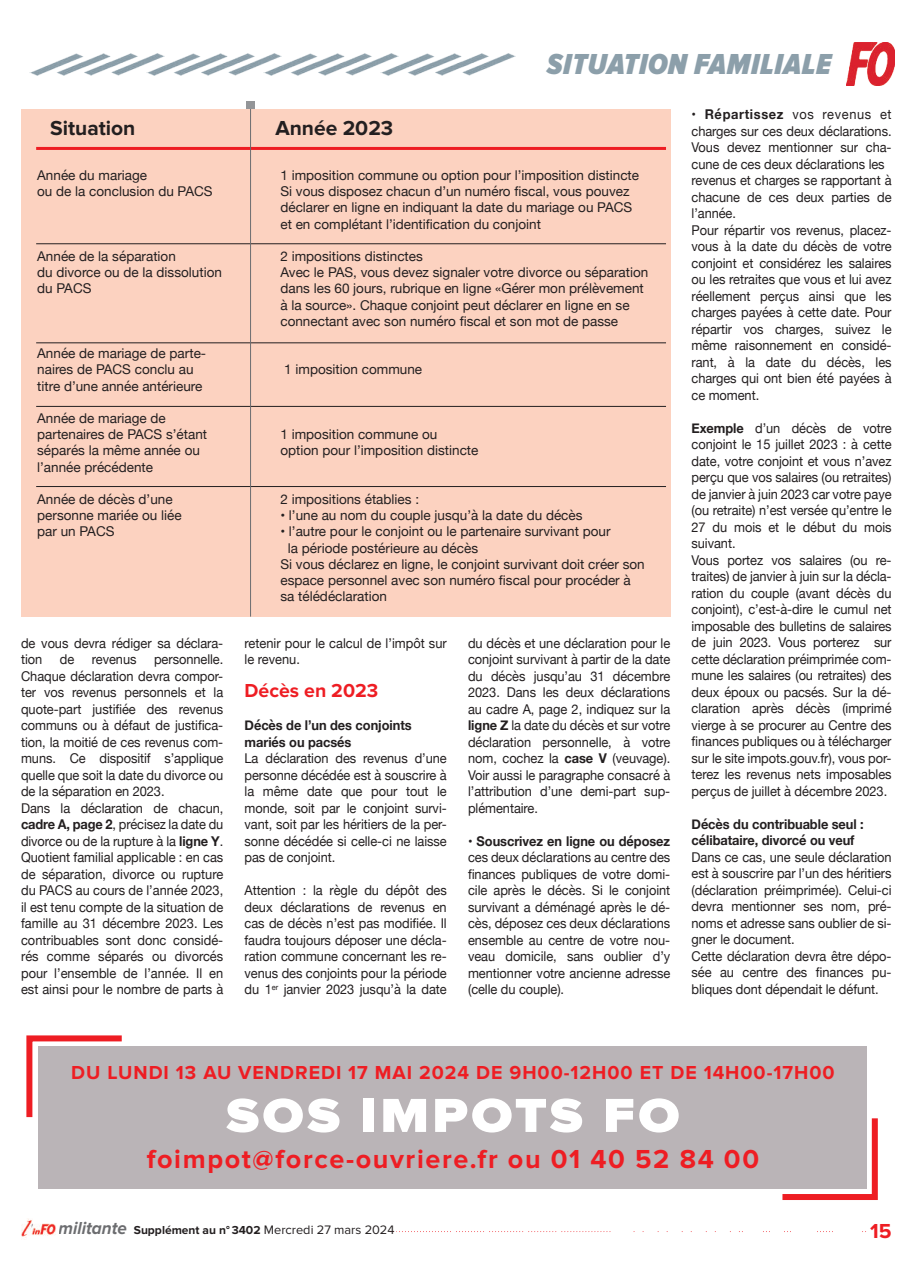
<style>
.page{position:relative;width:915px;height:1263px;background:#fff}
.page>*{position:absolute;margin:0;border:0;box-sizing:border-box;transform-origin:0 0}
.t1{font:900 49.5px "Proxima Nova";letter-spacing:.06em;color:#fff;scale:1.09 1}
.t2{font:italic 900 30px "Proxima Nova Cond";letter-spacing:.015em;color:#8c9faa}
.t3{font:700 27px "Proxima Nova";letter-spacing:.06em;color:#ee1d23}
.t4{font:700 21px "Proxima Nova";color:#231f20}
.t5{font:700 21px "Proxima Nova";color:#ee1d23}
.t6{font:700 19.5px "Proxima Nova";letter-spacing:.05em;color:#ee1d23}
.t7{font:700 19.5px "Proxima Nova";color:#ee1d23}
.t8{font:13.5px/16.5px "Helvetica Neue";letter-spacing:-.005em;color:#231f20;scale:.95 1}
.t9{font:13.5px/16.2px "Helvetica Neue";letter-spacing:-.005em;color:#231f20}
.t10{font:700 13.5px/16.5px "Helvetica Neue";letter-spacing:-.005em;color:#231f20;scale:.95 1}
.t11{font:700 12px "Proxima Nova";color:#231f20}
.s1{font-weight:700}
.s2{font-family:"Helvetica Neue";font-weight:400;color:#fff}
.s3{font-style:italic;font-size:18px;color:#6c6d70}
.s4{font-weight:400;font-size:12.75px}
</style>
<div class="page">
<img style="left:846px;top:43px;width:47px;height:42px">
<svg style="left:390px;top:1231px;width:476px;height:1px"></svg>
<img style="left:21px;top:1218px;width:35px;height:22px">
<div style="left:21px;top:109px;width:649px;height:508px;background:#fcd2c0"></div>
<hr style="left:36px;top:147px;width:629px;height:3px;background:#ee1d23">
<hr style="left:36px;top:243px;width:629px;height:1px;background:#231f20">
<hr style="left:36px;top:342px;width:629px;height:1px;background:#231f20">
<hr style="left:36px;top:406px;width:629px;height:1px;background:#231f20">
<hr style="left:36px;top:486px;width:629px;height:1px;background:#231f20">
<hr style="left:250px;top:108px;width:1px;height:509px;background:#6c6d70">
<div style="left:246px;top:101px;width:9px;height:7px;background:#939598"></div>
<img style="left:398px;top:54px;width:117px;height:21px">
<img style="left:281px;top:54px;width:117px;height:21px">
<img style="left:30px;top:54px;width:116px;height:21px">
<img style="left:146px;top:54px;width:135px;height:21px">
<svg style="left:26px;top:1035px;width:96px;height:83px"></svg>
<svg style="left:776px;top:1118px;width:102px;height:82px"></svg>
<div style="left:38px;top:1046px;width:829px;height:142px;background:#bab4b7"></div>
<h2 class="t2" style="left:546px;top:50px;width:286px">SITUATION FAMILIALE</h2>
<h3 class="t4" style="left:50px;top:118px;width:87px">Situation</h3>
<h3 class="t4" style="left:275px;top:118px;width:119px">Année 2023</h3>
<p class="t8" style="left:691px;top:106px;width:212px">• <span class="s1">Répartissez</span> vos revenus et charges sur ces deux déclarations.<br>Vous devez mentionner sur cha&shy;cune de ces deux déclarations les revenus et charges se rapportant à chacune de ces deux parties de l’année.<br>Pour répartir vos revenus, placez&shy;vous à la date du décès de votre conjoint et considérez les salaires ou les retraites que vous et lui avez réellement perçus ainsi que les charges payées à cette date. Pour répartir vos charges, suivez le même raisonnement en considé&shy;rant, à la date du décès, les charges qui ont bien été payées à ce moment.</p>
<p class="t8" style="left:691px;top:420px;width:212px"><span class="s1">Exemple</span> d’un décès de votre conjoint le 15 juillet 2023 : à cette date, votre conjoint et vous n’avez perçu que vos salaires (ou retraites) de janvier à juin 2023 car votre paye (ou retraite) n’est versée qu’entre le 27 du mois et le début du mois suivant.<br>Vous portez vos salaires (ou re&shy;traites) de janvier à juin sur la décla&shy;ration du couple (avant décès du conjoint), c’est-à-dire le cumul net imposable des bulletins de salaires de juin 2023. Vous porterez sur cette déclaration préimprimée com&shy;mune les salaires (ou retraites) des deux époux ou pacsés. Sur la dé&shy;claration après décès (imprimé vierge à se procurer au Centre des finances publiques ou à télécharger sur le site impots.gouv.fr), vous por&shy;terez les revenus nets imposables perçus de juillet à décembre 2023.</p>
<p class="t10" style="left:691px;top:815px;width:183px">Décès du contribuable seul : célibataire, divorcé ou veuf</p>
<p class="t8" style="left:691px;top:849px;width:212px">Dans ce cas, une seule déclaration est à souscrire par l’un des héritiers (déclaration préimprimée). Celui-ci devra mentionner ses nom, pré&shy;noms et adresse sans oublier de si&shy;gner le document.<br>Cette déclaration devra être dépo&shy;sée au centre des finances pu&shy;bliques dont dépendait le défunt.</p>
<p class="t9" style="left:37px;top:167px;width:111px">Année du mariage</p>
<p class="t9" style="left:280px;top:167px;width:360px">1 imposition commune ou option pour l’imposition distincte</p>
<p class="t9" style="left:37px;top:183px;width:177px">ou de la conclusion du PACS</p>
<p class="t9" style="left:280px;top:183px;width:353px">Si vous disposez chacun d’un numéro fiscal, vous pouvez déclarer en ligne en indiquant la date du mariage ou PACS et en complétant l’identification du conjoint</p>
<p class="t9" style="left:37px;top:248px;width:140px">Année de la séparation</p>
<p class="t9" style="left:280px;top:248px;width:144px">2 impositions distinctes</p>
<p class="t9" style="left:37px;top:264px;width:186px">du divorce ou de la dissolution</p>
<p class="t9" style="left:280px;top:264px;width:369px">Avec le PAS, vous devez signaler votre divorce ou séparation</p>
<p class="t9" style="left:37px;top:280px;width:56px">du PACS</p>
<p class="t9" style="left:280px;top:280px;width:365px">dans les 60 jours, rubrique en ligne «Gérer mon prélèvement à la source». Chaque conjoint peut déclarer en ligne en se connectant avec son numéro fiscal et son mot de passe</p>
<p class="t9" style="left:37px;top:345px;width:170px">Année de mariage de parte&shy;naires de PACS conclu au</p>
<p class="t9" style="left:284px;top:361px;width:139px">1 imposition commune</p>
<p class="t9" style="left:37px;top:377px;width:167px">titre d’une année antérieure</p>
<p class="t9" style="left:37px;top:410px;width:171px">Année de mariage de partenaires de PACS s’étant</p>
<p class="t9" style="left:280px;top:426px;width:158px">1 imposition commune ou</p>
<p class="t9" style="left:37px;top:442px;width:164px">séparés la même année ou</p>
<p class="t9" style="left:280px;top:442px;width:199px">option pour l’imposition distincte</p>
<p class="t9" style="left:37px;top:458px;width:117px">l’année précédente</p>
<p class="t9" style="left:37px;top:491px;width:137px">Année de décès d’une</p>
<p class="t9" style="left:280px;top:491px;width:140px">2 impositions établies :</p>
<p class="t9" style="left:37px;top:507px;width:146px">personne mariée ou liée</p>
<p class="t9" style="left:280px;top:507px;width:303px">• l’une au nom du couple jusqu’à la date du décès</p>
<p class="t9" style="left:37px;top:523px;width:79px">par un PACS</p>
<p class="t9" style="left:280px;top:523px;width:331px">• l’autre pour le conjoint ou le partenaire survivant pour</p>
<p class="t9" style="left:288px;top:539px;width:192px">la période postérieure au décès</p>
<p class="t9" style="left:280px;top:556px;width:366px">Si vous déclarez en ligne, le conjoint survivant doit créer son</p>
<p class="t9" style="left:280px;top:572px;width:352px">espace personnel avec son numéro fiscal pour procéder à</p>
<p class="t9" style="left:280px;top:588px;width:108px">sa télédéclaration</p>
<p class="t8" style="left:21px;top:634px;width:214px">de vous devra rédiger sa déclara&shy;tion</p>
<p class="t8" style="left:468px;top:634px;width:214px;text-align:justify">du décès et une déclaration pour le conjoint survivant à partir de la date du décès jusqu’au 31 décembre 2023. Dans les deux déclarations au cadre A, page 2, indiquez sur la <span class="s1">ligne Z</span> la date du décès et sur votre déclaration personnelle, à votre nom, cochez la <span class="s1">case V</span> (veuvage).<br>Voir aussi le paragraphe consacré à l’attribution d’une demi-part sup&shy;plémentaire.</p>
<p class="t8" style="left:468px;top:832px;width:214px;text-align:justify">• <span class="s1">Souscrivez en ligne ou déposez </span>ces deux déclarations au centre des finances publiques de votre domi&shy;cile après le décès. Si le conjoint survivant a déménagé après le dé&shy;cès, déposez ces deux déclarations ensemble au centre de votre nou&shy;veau domicile, sans oublier d’y mentionner votre ancienne adresse (celle du couple).</p>
<p class="t8" style="left:244px;top:634px;width:214px">retenir pour le calcul de l’impôt sur le revenu.</p>
<h3 class="t7" style="left:244px;top:682px;width:135px">Décès en 2023</h3>
<p class="t10" style="left:244px;top:717px;width:177px">Décès de l’un des conjoints mariés ou pacsés</p>
<p class="t8" style="left:244px;top:750px;width:214px;text-align:justify">La déclaration des revenus d’une personne décédée est à souscrire à la même date que pour tout le monde, soit par le conjoint survi&shy;vant, soit par les héritiers de la per&shy;sonne décédée si celle-ci ne laisse pas de conjoint.</p>
<p class="t8" style="left:244px;top:882px;width:214px;text-align:justify">Attention : la règle du dépôt des deux déclarations de revenus en cas de décès n’est pas modifiée. Il faudra toujours déposer une décla&shy;ration commune concernant les re&shy;venus des conjoints pour la période du 1<sup>er</sup> janvier 2023 jusqu’à la date</p>
<p class="t8" style="left:21px;top:651px;width:214px;text-indent:133px">personnelle.<br>Chaque déclaration devra compor&shy;ter vos revenus personnels et la quote-part justifiée des revenus communs ou à défaut de justifica&shy;tion, la moitié de ces revenus com&shy;muns. Ce dispositif s’applique quelle que soit la date du divorce ou de la séparation en 2023.<br>Dans la déclaration de chacun, <span class="s1">cadre A, page 2</span>, précisez la date du divorce ou de la rupture à la <span class="s1">ligne Y</span>.<br>Quotient familial applicable : en cas de séparation, divorce ou rupture du PACS au cours de l’année 2023, il est tenu compte de la situation de famille au 31 décembre 2023. Les contribuables sont donc considé&shy;rés comme séparés ou divorcés pour l’ensemble de l’année. Il en est ainsi pour le nombre de parts à</p>
<p class="t8" style="left:60px;top:651px;width:17px">de</p>
<p class="t8" style="left:92px;top:651px;width:48px">revenus</p>
<h3 class="t6" style="left:71px;top:1064px;width:764px">DU LUNDI 13 AU VENDREDI 17 MAI 2024 DE 9H00-12H00 ET DE 14H00-17H00</h3>
<h1 class="t1" style="left:226px;top:1093px;width:417px">SOS IMPOTS FO</h1>
<h3 class="t3" style="left:147px;top:1146px;width:613px">foimpot@force-ouvriere.fr ou 01 40 52 84 00</h3>
<p class="t11" style="left:56px;top:1225px;width:343px"><span class="s2">l</span><span class="s3">militante</span> Supplément au n° 3402 <span class="s4">Mercredi 27 mars 2024</span><span class="s2">l</span></p>
<h3 class="t5" style="left:869px;top:1222px;width:23px">15</h3>
</div>
